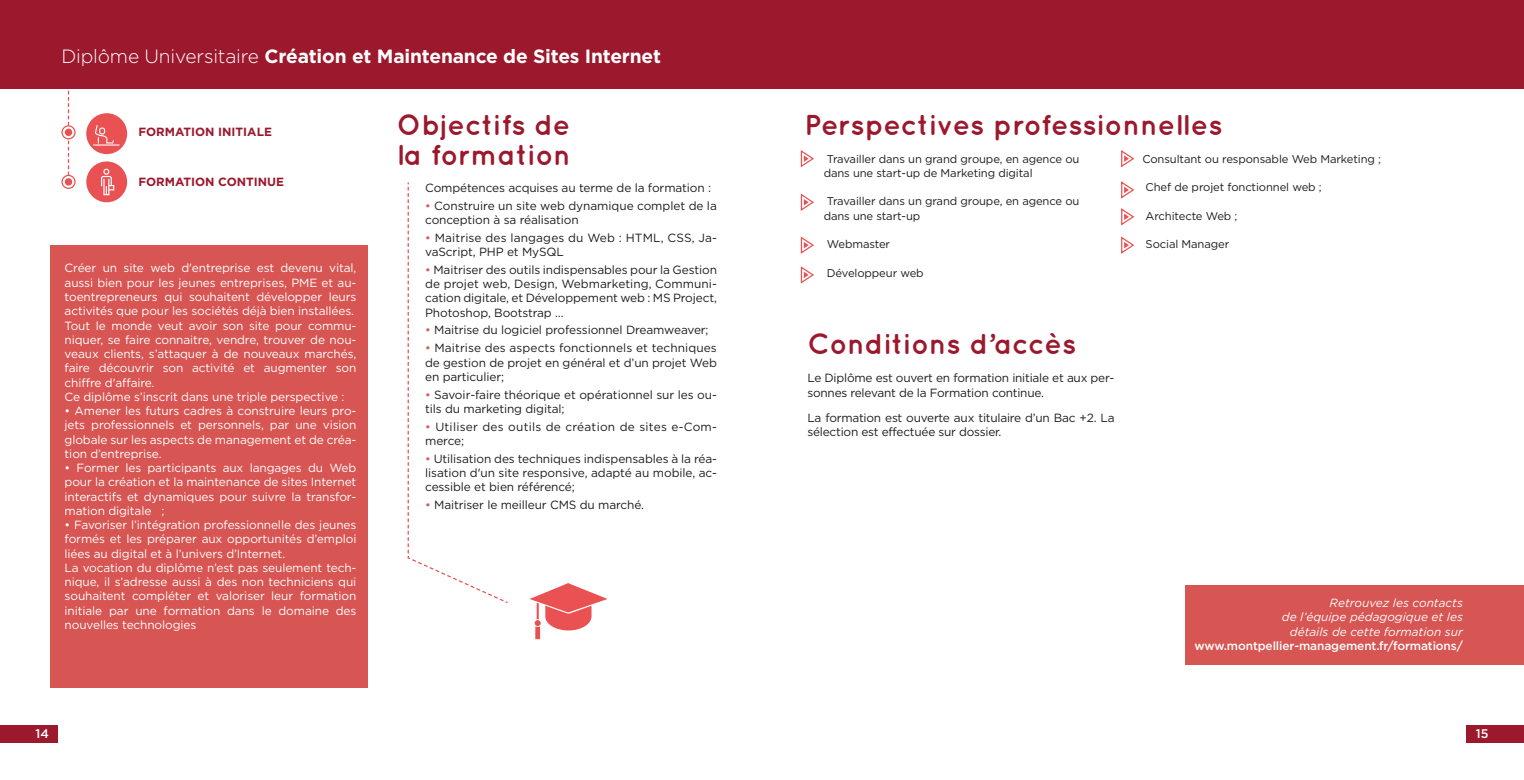
<style>
.page{position:relative;width:1524px;height:780px;background:#fff}
.page>*{position:absolute;margin:0;border:0;box-sizing:border-box;transform-origin:0 0}
.TITRES{font:700 28.75px/30px "Quicksand";color:#9c182d}
.t1{font:700 19.12px "Gotham";letter-spacing:-.01em;color:#fff}
.t2{font:500 12.5px "Gotham";color:#fff}
.t3{font:11.88px/14.2px "Gotham";letter-spacing:-.01em;color:#fff;text-align:justify}
.t4{font:11.88px/14.2px "Gotham";letter-spacing:-.01em;color:#1d1d1b}
.t5{font:italic 11.88px/14.2px "Gotham";color:#fff;text-align:right}
.t6{font:11.88px/14.2px "Gotham";letter-spacing:.01em;color:#1d1d1b}
.t7{font:11.88px/14.2px "Gotham";letter-spacing:.02em;color:#1d1d1b}
.t8{font:700 11.88px "Gotham";color:#9c182d}
.t9{font:11.25px/14.2px "Gotham";letter-spacing:-.01em;color:#1d1d1b}
.s1{font-weight:300}
.s2{color:#d75552}
.s3{font-weight:500;font-style:normal}
</style>
<div class="page">
<div style="left:1466px;top:725px;width:58px;height:18px;background:#9c182d"></div>
<div style="left:50px;top:245px;width:318px;height:442px;background:#d75552"></div>
<svg style="left:68px;top:88px;width:1px;height:87px"></svg>
<div style="left:0;top:0;width:1524px;height:88px;background:#9c182d"></div>
<svg style="left:62px;top:175px;width:13px;height:13px"></svg>
<div style="left:61px;top:175px;width:15px;height:14px;border:1px solid #ea5153;border-radius:50%"></div>
<div style="left:65px;top:178px;width:7px;height:7px;background:#ea5153;border-radius:50%"></div>
<svg style="left:62px;top:126px;width:13px;height:13px"></svg>
<div style="left:61px;top:125px;width:15px;height:14px;border:1px solid #ea5153;border-radius:50%"></div>
<div style="left:65px;top:129px;width:7px;height:7px;background:#ea5153;border-radius:50%"></div>
<div style="left:86px;top:161px;width:41px;height:41px;background:#ea5153;border-radius:50%"></div>
<svg style="left:101px;top:169px;width:13px;height:26px"></svg>
<div style="left:86px;top:113px;width:41px;height:41px;background:#ea5153;border-radius:50%"></div>
<svg style="left:93px;top:125px;width:26px;height:20px"></svg>
<div style="left:1185px;top:585px;width:339px;height:80px;background:#d75552"></div>
<svg style="left:800px;top:150px;width:14px;height:17px"></svg>
<svg style="left:1121px;top:150px;width:14px;height:18px"></svg>
<svg style="left:800px;top:193px;width:14px;height:18px"></svg>
<svg style="left:1121px;top:181px;width:14px;height:18px"></svg>
<svg style="left:800px;top:236px;width:14px;height:18px"></svg>
<svg style="left:1121px;top:208px;width:14px;height:18px"></svg>
<svg style="left:800px;top:266px;width:14px;height:18px"></svg>
<svg style="left:1121px;top:236px;width:14px;height:18px"></svg>
<svg style="left:407px;top:182px;width:101px;height:421px"></svg>
<svg style="left:530px;top:583px;width:77px;height:56px"></svg>
<div style="left:0;top:725px;width:57px;height:18px;background:#9c182d"></div>
<p class="t1" style="left:61px;top:45px;width:601px"><span class="s1">Diplôme Universitaire</span> Création et Maintenance de Sites Internet</p>
<p class="t8" style="left:138px;top:125px;width:135px">FORMATION INITIALE</p>
<p class="t8" style="left:138px;top:175px;width:147px">FORMATION CONTINUE</p>
<p class="t3" style="left:65px;top:261px;width:293px">Créer un site web d'entreprise est devenu vital, aussi bien pour les jeunes entreprises, PME et au&shy;toentrepreneurs qui souhaitent développer leurs activités que pour les sociétés déjà bien installées.</p>
<p class="t3" style="left:65px;top:318px;width:293px">Tout le monde veut avoir son site pour commu&shy;niquer, se faire connaitre, vendre, trouver de nou&shy;veaux clients, s’attaquer à de nouveaux marchés, faire découvrir son activité et augmenter son chiffre d'affaire.</p>
<p class="t3" style="left:65px;top:389px;width:281px">Ce diplôme s’inscrit dans une triple perspective :</p>
<p class="t3" style="left:65px;top:403px;width:293px">• Amener les futurs cadres à construire leurs pro&shy;jets professionnels et personnels, par une vision globale sur les aspects de management et de créa&shy;tion d’entreprise.</p>
<p class="t3" style="left:65px;top:460px;width:293px">• Former les participants aux langages du Web pour la création et la maintenance de sites Internet interactifs et dynamiques pour suivre la transfor&shy;mation digitale ;</p>
<p class="t3" style="left:65px;top:517px;width:293px">• Favoriser l’intégration professionnelle des jeunes formés et les préparer aux opportunités d’emploi liées au digital et à l’univers d’Internet.</p>
<p class="t3" style="left:65px;top:560px;width:293px">La vocation du diplôme n’est pas seulement tech&shy;nique, il s’adresse aussi à des non techniciens qui souhaitent compléter et valoriser leur formation initiale par une formation dans le domaine des nouvelles technologies</p>
<p class="TITRES" style="left:397px;top:109px;width:175px">Objectifs de la formation</p>
<p class="t4" style="left:425px;top:180px;width:287px">Compétences acquises au terme de la formation :</p>
<p class="t4" style="left:425px;top:198px;width:293px"><span class="s2">•</span> Construire un site web dynamique complet de la conception à sa réalisation</p>
<p class="t6" style="left:425px;top:230px;width:293px"><span class="s2">•</span> Maitrise des langages du Web : HTML, CSS, Ja&shy;vaScript, PHP et MySQL</p>
<p class="t4" style="left:425px;top:262px;width:293px;text-align:justify"><span class="s2">•</span> Maitriser des outils indispensables pour la Gestion de projet web, Design, Webmarketing, Communi&shy;cation digitale, et Développement web : MS Project, Photoshop, Bootstrap …</p>
<p class="t4" style="left:425px;top:323px;width:285px"><span class="s2">•</span> Maitrise du logiciel professionnel Dreamweaver;</p>
<p class="t4" style="left:425px;top:340px;width:293px;text-align:justify"><span class="s2">•</span> Maitrise des aspects fonctionnels et techniques de gestion de projet en général et d’un projet Web en particulier;</p>
<p class="t4" style="left:425px;top:387px;width:293px"><span class="s2">•</span> Savoir-faire théorique et opérationnel sur les ou&shy;tils du marketing digital;</p>
<p class="t7" style="left:425px;top:419px;width:293px"><span class="s2">•</span> Utiliser des outils de création de sites e-Com&shy;merce;</p>
<p class="t4" style="left:425px;top:451px;width:293px;text-align:justify"><span class="s2">•</span> Utilisation des techniques indispensables à la réa&shy;lisation d'un site responsive, adapté au mobile, ac&shy;cessible et bien référencé;</p>
<p class="t4" style="left:425px;top:497px;width:220px"><span class="s2">•</span> Maitriser le meilleur CMS du marché.</p>
<p class="t2" style="left:35px;top:725px;width:15px">14</p>
<p class="TITRES" style="left:804px;top:109px;width:420px">Perspectives professionnelles</p>
<p class="t9" style="left:823px;top:151px;width:257px">Travailler dans un grand groupe, en agence ou dans une start-up de Marketing digital</p>
<p class="t9" style="left:823px;top:194px;width:257px">Travailler dans un grand groupe, en agence ou dans une start-up</p>
<p class="t9" style="left:827px;top:237px;width:65px">Webmaster</p>
<p class="t9" style="left:827px;top:265px;width:98px">Développeur web</p>
<p class="t9" style="left:1142px;top:151px;width:240px">Consultant ou responsable Web Marketing ;</p>
<p class="t9" style="left:1145px;top:180px;width:178px">Chef de projet fonctionnel web ;</p>
<p class="t9" style="left:1145px;top:208px;width:93px">Architecte Web ;</p>
<p class="t9" style="left:1145px;top:237px;width:85px">Social Manager</p>
<p class="TITRES" style="left:807px;top:328px;width:270px">Conditions d’accès</p>
<p class="t4" style="left:807px;top:371px;width:308px">Le Diplôme est ouvert en formation initiale et aux per&shy;sonnes relevant de la Formation continue.</p>
<p class="t4" style="left:807px;top:410px;width:309px">La formation est ouverte aux titulaire d’un Bac +2. La sélection est effectuée sur dossier.</p>
<p class="t5" style="left:1194px;top:595px;width:270px">Retrouvez les contacts<br>de l’équipe pédagogique et les<br>détails de cette formation sur <span class="s3">www.montpellier-management.fr/formations/</span></p>
<p class="t2" style="left:1475px;top:725px;width:14px">15</p>
</div>
